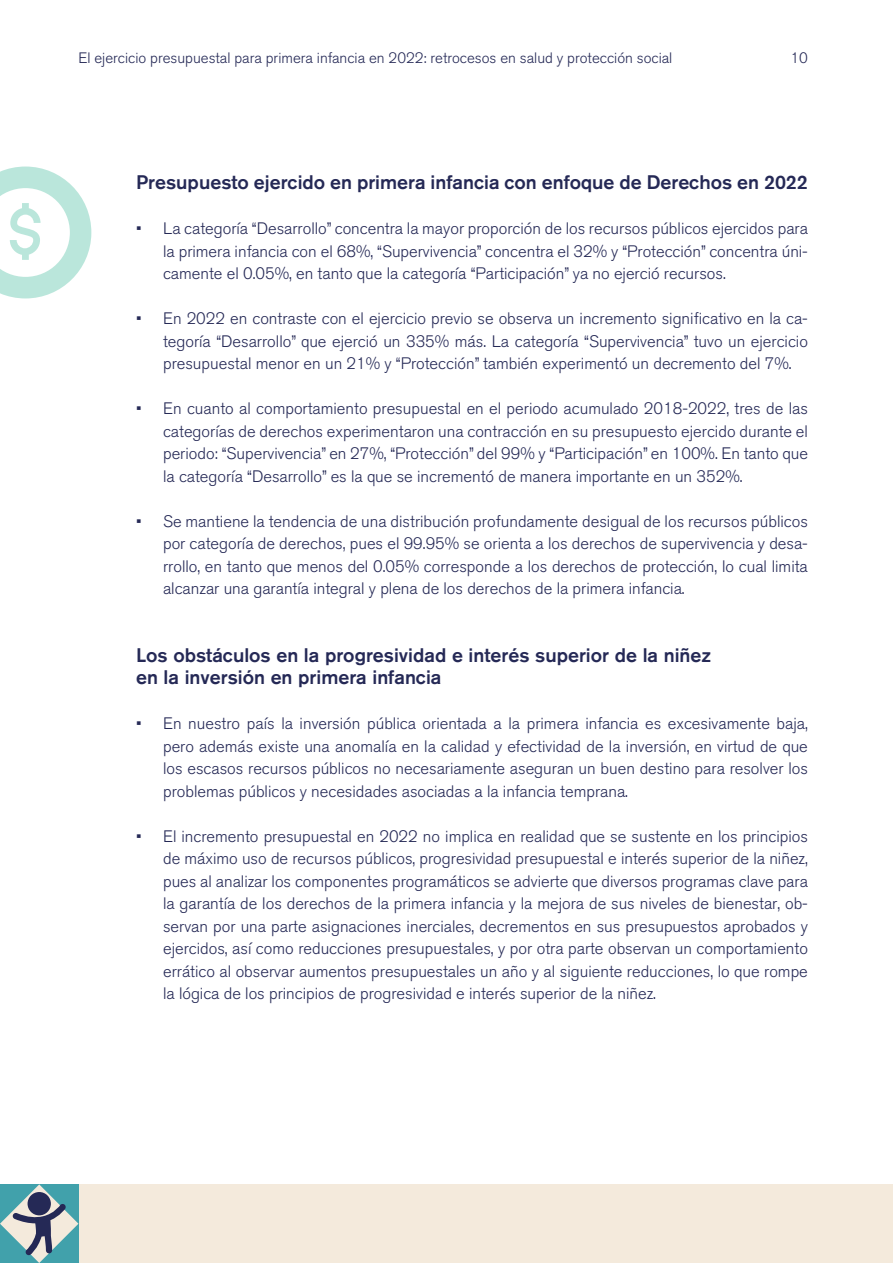
<style>
.page{position:relative;width:893px;height:1263px;background:#fff}
.page>*{position:absolute;margin:0;border:0;box-sizing:border-box;transform-origin:0 0}
.Cuerpo_de_texto{font:500 19.5px "Akzidenz Grotesk BQ";color:#252956}
.t1{font:300 16.5px/22.5px "Akzidenz Grotesk BQ";color:#252956;text-align:justify}
.t2{font:300 15px "Akzidenz Grotesk BQ";color:#252956}
</style>
<div class="page">
<div style="left:0;top:1184px;width:893px;height:79px;background:#f4eadc"></div>
<svg style="left:0;top:1184px;width:78px;height:79px"></svg>
<div style="left:28px;top:1192px;width:23px;height:23px;background:#252956;border-radius:50%"></div>
<svg style="left:0;top:166px;width:91px;height:132px"></svg>
<p class="t2" style="left:78px;top:50px;width:595px">El ejercicio presupuestal para primera infancia en 2022: retrocesos en salud y protección social</p>
<p class="t2" style="left:790px;top:49px;width:19px">10</p>
<p class="Cuerpo_de_texto" style="left:136px;top:170px;width:673px">Presupuesto ejercido en primera infancia con enfoque de Derechos en 2022</p>
<p class="t1" style="left:163px;top:217px;width:646px;text-indent:-27px">• La categoría “Desarrollo” concentra la mayor proporción de los recursos públicos ejercidos para la primera infancia con el 68%, “Supervivencia” concentra el 32% y “Protección” concentra úni&shy;camente el 0.05%, en tanto que la categoría “Participación” ya no ejerció recursos.</p>
<p class="t1" style="left:163px;top:307px;width:646px;text-indent:-27px">• En 2022 en contraste con el ejercicio previo se observa un incremento significativo en la ca&shy;tegoría “Desarrollo” que ejerció un 335% más. La categoría “Supervivencia” tuvo un ejercicio presupuestal menor en un 21% y “Protección” también experimentó un decremento del 7%.</p>
<p class="t1" style="left:163px;top:397px;width:646px;text-indent:-27px">• En cuanto al comportamiento presupuestal en el periodo acumulado 2018-2022, tres de las categorías de derechos experimentaron una contracción en su presupuesto ejercido durante el periodo: “Supervivencia” en 27%, “Protección” del 99% y “Participación” en 100%. En tanto que la categoría “Desarrollo” es la que se incrementó de manera importante en un 352%.</p>
<p class="t1" style="left:163px;top:510px;width:646px;text-indent:-27px">• Se mantiene la tendencia de una distribución profundamente desigual de los recursos públicos por categoría de derechos, pues el 99.95% se orienta a los derechos de supervivencia y desa&shy;rrollo, en tanto que menos del 0.05% corresponde a los derechos de protección, lo cual limita alcanzar una garantía integral y plena de los derechos de la primera infancia.</p>
<p class="Cuerpo_de_texto" style="left:136px;top:643px;width:577px">Los obstáculos en la progresividad e interés superior de la niñez</p>
<p class="Cuerpo_de_texto" style="left:136px;top:665px;width:307px">en la inversión en primera infancia</p>
<p class="t1" style="left:163px;top:712px;width:646px;text-indent:-27px">• En nuestro país la inversión pública orientada a la primera infancia es excesivamente baja, pero además existe una anomalía en la calidad y efectividad de la inversión, en virtud de que los escasos recursos públicos no necesariamente aseguran un buen destino para resolver los problemas públicos y necesidades asociadas a la infancia temprana.</p>
<p class="t1" style="left:163px;top:825px;width:646px;text-indent:-27px">• El incremento presupuestal en 2022 no implica en realidad que se sustente en los principios de máximo uso de recursos públicos, progresividad presupuestal e interés superior de la niñez, pues al analizar los componentes programáticos se advierte que diversos programas clave para la garantía de los derechos de la primera infancia y la mejora de sus niveles de bienestar, ob&shy;servan por una parte asignaciones inerciales, decrementos en sus presupuestos aprobados y ejercidos, así como reducciones presupuestales, y por otra parte observan un comportamiento errático al observar aumentos presupuestales un año y al siguiente reducciones, lo que rompe la lógica de los principios de progresividad e interés superior de la niñez.</p>
</div>
